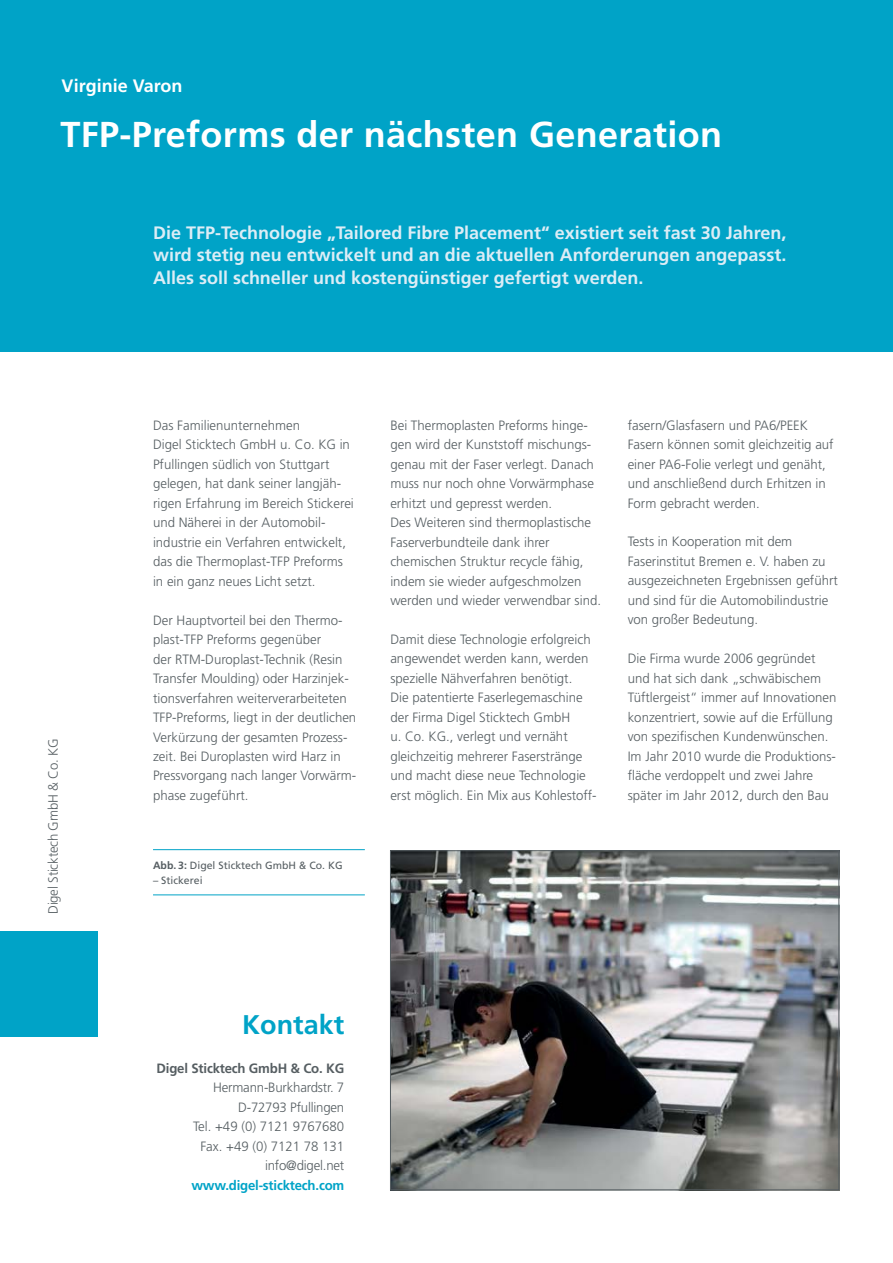
<style>
.page{position:relative;width:893px;height:1263px;background:#fff}
.page>*{position:absolute;margin:0;border:0;box-sizing:border-box;transform-origin:0 0}
.t1{font:700 36px "Frutiger LT Std";letter-spacing:.01em;color:#fff}
.t2{font:700 27px "Frutiger LT Std";color:#00a3c7}
.t3{font:700 18px/22.5px "Frutiger LT Std";color:#dcedf6;text-align:justify}
.t4{font:700 18px "Frutiger LT Std";color:#fff}
.t5{font:300 13.5px/19.5px "Frutiger LT Std";color:#565e62}
.t6{font:700 13.5px "Frutiger LT Std";letter-spacing:-.015em;color:#565e62}
.t7{font:700 13.5px "Frutiger LT Std";letter-spacing:-.015em;color:#00a3c7}
.t8{font:10.5px "Frutiger LT Std";color:#565e62}
.s1{font-weight:700}
</style>
<div class="page">
<div style="left:0;top:931px;width:98px;height:106px;background:#00a3c7"></div>
<div style="left:0;top:0;width:893px;height:352px;background:#00a3c7"></div>
<img style="left:392px;top:852px;width:445px;height:336px">
<div style="left:390px;top:850px;width:449px;height:340px;border:1px solid #565e62"></div>
<hr style="left:153px;top:849px;width:212px;height:1px;background:#00a3c7">
<hr style="left:153px;top:894px;width:212px;height:1px;background:#00a3c7">
<h3 class="t4" style="left:62px;top:78px;width:122px">Virginie Varon</h3>
<h1 class="t1" style="left:60px;top:119px;width:663px">TFP-Preforms der nächsten Generation</h1>
<p class="t5" style="left:44px;top:914px;width:177px;rotate:-90deg">Digel Sticktech GmbH &amp; Co. KG</p>
<h3 class="t3" style="left:153px;top:222px;width:635px">Die TFP-Technologie „Tailored Fibre Placement“ existiert seit fast 30 Jahren, wird stetig neu entwickelt und an die aktuellen Anforderungen angepasst.<br>Alles soll schneller und kostengünstiger gefertigt werden.</h3>
<p class="t5" style="left:153px;top:416px;width:202px">Das Familienunternehmen<br>Digel Sticktech GmbH u. Co. KG in<br>Pfullingen südlich von Stuttgart gelegen, hat dank seiner langjäh&shy;rigen Erfahrung im Bereich Stickerei und Näherei in der Automobil&shy;industrie ein Verfahren entwickelt, das die Thermoplast-TFP Preforms in ein ganz neues Licht setzt.</p>
<p class="t5" style="left:153px;top:611px;width:205px">Der Hauptvorteil bei den Thermo&shy;plast-TFP Preforms gegenüber<br>der RTM-Duroplast-Technik (Resin Transfer Moulding) oder Harzinjek&shy;tionsverfahren weiterverarbeiteten TFP-Preforms, liegt in der deutlichen Verkürzung der gesamten Prozess&shy;zeit. Bei Duroplasten wird Harz in Pressvorgang nach langer Vorwärm&shy;phase zugeführt.</p>
<p class="t8" style="left:153px;top:861px;width:191px"><span class="s1">Abb. 3:</span> Digel Sticktech GmbH &amp; Co. KG</p>
<p class="t8" style="left:153px;top:876px;width:51px">– Stickerei</p>
<p class="t5" style="left:390px;top:416px;width:212px">Bei Thermoplasten Preforms hinge&shy;gen wird der Kunststoff mischungs&shy;genau mit der Faser verlegt. Danach muss nur noch ohne Vorwärmphase erhitzt und gepresst werden.<br>Des Weiteren sind thermoplastische Faserverbundteile dank ihrer chemischen Struktur recycle fähig, indem sie wieder aufgeschmolzen werden und wieder verwendbar sind.</p>
<p class="t5" style="left:390px;top:630px;width:208px">Damit diese Technologie erfolgreich angewendet werden kann, werden spezielle Nähverfahren benötigt.<br>Die patentierte Faserlegemaschine der Firma Digel Sticktech GmbH<br>u. Co. KG., verlegt und vernäht gleichzeitig mehrerer Faserstränge und macht diese neue Technologie erst möglich. Ein Mix aus Kohlestoff-</p>
<p class="t5" style="left:628px;top:416px;width:207px">fasern/Glasfasern und PA6/PEEK Fasern können somit gleichzeitig auf einer PA6-Folie verlegt und genäht, und anschließend durch Erhitzen in Form gebracht werden.</p>
<p class="t5" style="left:628px;top:533px;width:212px">Tests in Kooperation mit dem<br>Faserinstitut Bremen e. V. haben zu ausgezeichneten Ergebnissen geführt und sind für die Automobilindustrie von großer Bedeutung.</p>
<p class="t5" style="left:628px;top:650px;width:210px">Die Firma wurde 2006 gegründet und hat sich dank „schwäbischem Tüftlergeist“ immer auf Innovationen konzentriert, sowie auf die Erfüllung von spezifischen Kundenwünschen.<br>Im Jahr 2010 wurde die Produktions&shy;fläche verdoppelt und zwei Jahre später im Jahr 2012, durch den Bau</p>
<h2 class="t2" style="left:242px;top:1013px;width:103px">Kontakt</h2>
<p class="t6" style="left:157px;top:1062px;width:189px">Digel Sticktech GmbH &amp; Co. KG</p>
<p class="t5" style="left:193px;top:1079px;width:153px;text-align:right">Hermann-Burkhardstr. 7<br>D-72793 Pfullingen<br>Tel. +49 (0) 7121 9767680<br>Fax. +49 (0) 7121 78 131 info@digel.net</p>
<p class="t7" style="left:191px;top:1179px;width:154px">www.digel-sticktech.com</p>
</div>
